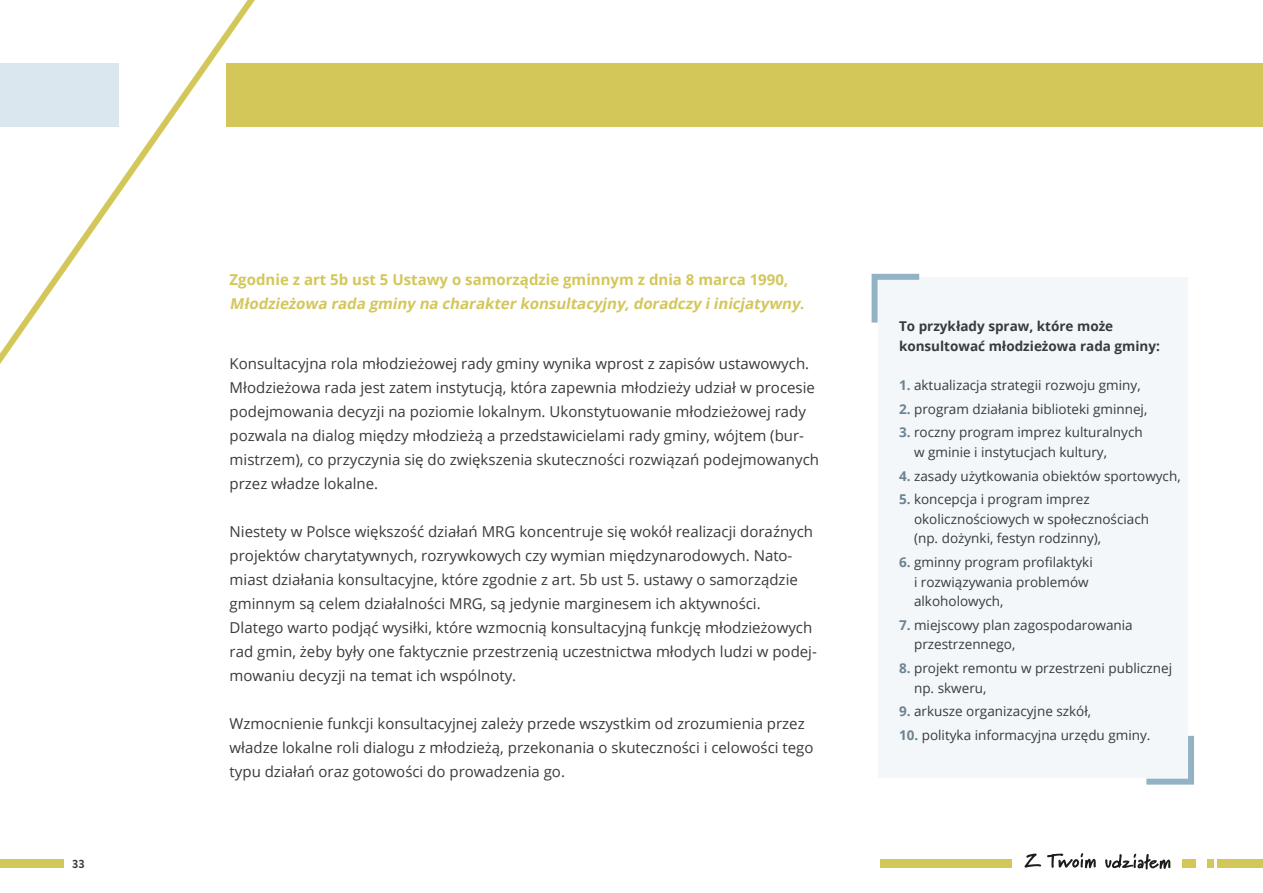
<style>
.page{position:relative;width:1263px;height:893px;background:#fff}
.page>*{position:absolute;margin:0;border:0;box-sizing:border-box;transform-origin:0 0}
.t1{font:15px/24px "Open Sans";color:#383a3b}
.t2{font:italic 700 15px "Open Sans";color:#d3c75a}
.t3{font:700 15px "Open Sans";color:#d3c75a}
.t4{font:13.5px/19.5px "Open Sans";color:#383a3b}
.t5{font:700 13.5px/19.5px "Open Sans";color:#383a3b}
.t6{font:700 12px "Brandon Grotesque";color:#383a3b}
.s1{font-weight:700;color:#6c8390}
</style>
<div class="page">
<svg style="left:1024px;top:853px;width:17px;height:15px"></svg>
<svg style="left:1047px;top:853px;width:49px;height:15px"></svg>
<svg style="left:1105px;top:854px;width:65px;height:15px"></svg>
<div style="left:881px;top:860px;width:131px;height:8px;background:#d3c75a"></div>
<div style="left:0;top:860px;width:64px;height:8px;background:#d3c75a"></div>
<div style="left:1207px;top:860px;width:7px;height:8px;background:#d3c75a"></div>
<div style="left:1183px;top:860px;width:13px;height:8px;background:#d3c75a"></div>
<div style="left:1217px;top:860px;width:46px;height:8px;background:#d3c75a"></div>
<div style="left:227px;top:64px;width:1036px;height:63px;background:#d3c75a"></div>
<svg style="left:0;top:0;width:435px;height:364px"></svg>
<div style="left:878px;top:278px;width:309px;height:500px;background:#f3f7fa"></div>
<svg style="left:1146px;top:730px;width:48px;height:55px"></svg>
<svg style="left:871px;top:273px;width:54px;height:50px"></svg>
<p class="t6" style="left:72px;top:856px;width:14px">33</p>
<p class="t3" style="left:230px;top:269px;width:560px">Zgodnie z art 5b ust 5 Ustawy o samorządzie gminnym z dnia 8 marca 1990,</p>
<p class="t2" style="left:230px;top:293px;width:580px">Młodzieżowa rada gminy na charakter konsultacyj ny,doradczy iinicjatywny.</p>
<p class="t1" style="left:230px;top:351px;width:591px">Konsultacyjna rola młodzieżowej rady gminy wynika wprost z zapisów ustawowych.<br>Młodzieżowa rada jest zatem instytucją, która zapewnia młodzieży udział w procesie podejmowania decyzji na poziomie lokalnym. Ukonstytuowanie młodzieżowej rady pozwala na dialog między młodzieżą a przedstawicielami rady gminy, wójtem (bur&shy;mistrzem), co przyczynia się do zwiększenia skuteczności rozwiązań podejmowanych przez władze lokalne.</p>
<p class="t1" style="left:230px;top:519px;width:589px">Niestety w Polsce większość działań MRG koncentruje się wokół realizacji doraźnych projektów charytatywnych, rozrywkowych czy wymian międzynarodowych. Nato&shy;miast działania konsultacyjne, które zgodnie z art. 5b ust 5. ustawy o samorządzie gminnym są celem działalności MRG, są jedynie marginesem ich aktywności.<br>Dlatego warto podjąć wysiłki, które wzmocnią konsultacyjną funkcję młodzieżowych rad gmin, żeby były one faktycznie przestrzenią uczestnictwa młodych ludzi w podej&shy;mowaniu decyzji na temat ich wspólnoty.</p>
<p class="t1" style="left:230px;top:711px;width:585px">Wzmocnienie funkcji konsultacyjnej zależy przede wszystkim od zrozumienia przez władze lokalne roli dialogu z młodzieżą, przekonania o skuteczności i celowości tego typu działań oraz gotowości do prowadzenia go.</p>
<p class="t5" style="left:899px;top:316px;width:263px">To przykłady spraw, które może konsultować młodzieżowa rada gminy:</p>
<p class="t4" style="left:899px;top:375px;width:243px"><span class="s1">1.</span> aktualizacja strategii rozwoju gminy,</p>
<p class="t4" style="left:899px;top:399px;width:250px"><span class="s1">2.</span> program działania biblioteki gminnej,</p>
<p class="t4" style="left:914px;top:422px;width:230px;text-indent:-15px"><span class="s1">3.</span> roczny program imprez kulturalnych w gminie i instytucjach kultury,</p>
<p class="t4" style="left:899px;top:466px;width:283px"><span class="s1">4.</span> zasady użytkowania obiektów sportowych,</p>
<p class="t4" style="left:914px;top:489px;width:237px;text-indent:-15px"><span class="s1">5.</span> koncepcja i program imprez okolicznościowych w społecznościach (np. dożynki, festyn rodzinny),</p>
<p class="t4" style="left:914px;top:552px;width:180px;text-indent:-15px"><span class="s1">6.</span> gminny program profilaktyki i rozwiązywania problemów alkoholowych,</p>
<p class="t4" style="left:914px;top:615px;width:220px;text-indent:-15px"><span class="s1">7.</span> miejscowy plan zagospodarowania przestrzennego,</p>
<p class="t4" style="left:914px;top:658px;width:260px;text-indent:-15px"><span class="s1">8.</span> projekt remontu w przestrzeni publicznej np. skweru,</p>
<p class="t4" style="left:899px;top:701px;width:194px"><span class="s1">9.</span> arkusze organizacyjne szkół,</p>
<p class="t4" style="left:899px;top:725px;width:253px"><span class="s1">10.</span> polityka informacyjna urzędu gminy.</p>
</div>
